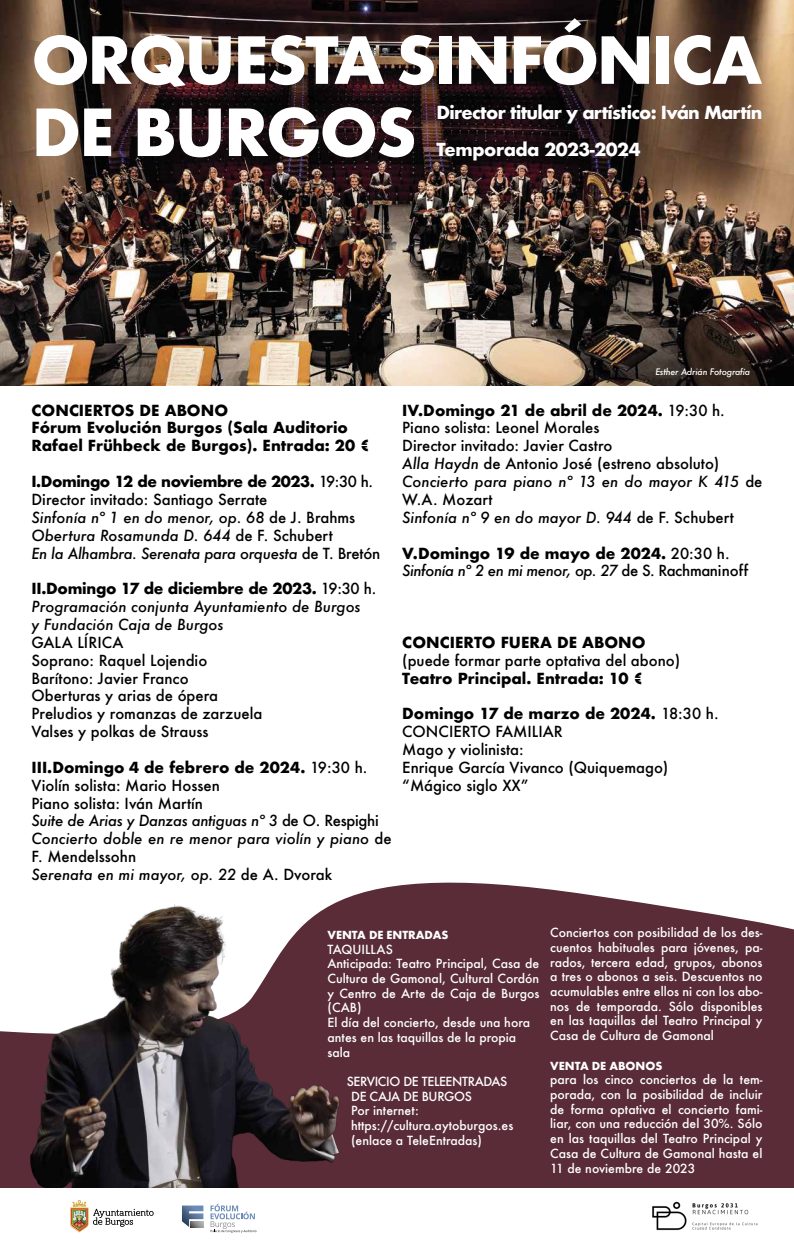
<style>
.page{position:relative;width:794px;height:1241px;background:#fff}
.page>*{position:absolute;margin:0;border:0;box-sizing:border-box;transform-origin:0 0}
.t1{font:700 63px/72.1px "Futura";letter-spacing:-.04em;color:#fff}
.t2{font:700 17.5px/36.6px "Futura";letter-spacing:-.04em;color:#fff}
.t3{font:500 14.88px/17.8px "Futura";color:#000}
.t4{font:italic 500 14.88px/17.8px "Futura";color:#000}
.t5{font:700 14.88px/17.8px "Futura";color:#000}
.t6{font:italic 500 14.88px/17.8px "Futura";letter-spacing:-.03em;color:#000}
.t7{font:500 12.25px/14.7px "Futura";color:#fff}
.t8{font:700 12.25px "Futura";color:#fff}
.t9{font:italic 500 8.75px "Futura";letter-spacing:-.02em;color:#fff}
.s1{font-weight:700;font-style:normal}
.s2{font-style:normal}
.s3{font-weight:700}
.s4{font-style:italic}
</style>
<div class="page">
<svg style="left:0;top:882px;width:794px;height:305px;background:#653b45"></svg>
<img style="left:20px;top:882px;width:351px;height:305px">
<img style="left:0;top:0;width:794px;height:386px">
<svg style="left:210px;top:1203px;width:46px;height:29px"></svg>
<svg style="left:182px;top:1205px;width:21px;height:21px"></svg>
<img style="left:637px;top:1187px;width:135px;height:44px">
<svg style="left:70px;top:1200px;width:84px;height:31px"></svg>
<h1 class="t1" style="left:32px;top:24px;width:732px">ORQUESTA SINFÓNICA<br>DE BURGOS</h1>
<h2 class="t2" style="left:436px;top:94px;width:327px">Director titular y artístico: Iván Martín<br>Temporada 2023-2024</h2>
<p class="t5" style="left:32px;top:401px;width:340px">CONCIERTOS DE ABONO<br>Fórum Evolución Burgos (Sala Auditorio<br>Rafael Frühbeck de Burgos). Entrada: 20 €</p>
<p class="t4" style="left:32px;top:472px;width:350px"><span class="s1">I.Domingo 12 de noviembre de 2023.</span> <span class="s2">19:30 h.<br>Director invitado: Santiago Serrate<br></span>Sinfonía nº 1 en do menor, op. 68 <span class="s2">de J. Brahms </span>Obertura Rosamunda D. 644 <span class="s2">de F. Schubert<br></span>En la Alhambra. Serenata para orquesta <span class="s2">de T. Bretón</span></p>
<p class="t4" style="left:32px;top:579px;width:346px"><span class="s1">II.Domingo 17 de diciembre de 2023.</span> <span class="s2">19:30 h.<br></span>Programación conjunta Ayuntamiento de Burgos<br>y Fundación Caja de Burgos</p>
<p class="t3" style="left:32px;top:633px;width:232px">GALA LÍRICA<br>Soprano: Raquel Lojendio<br>Barítono: Javier Franco<br>Oberturas y arias de ópera<br>Preludios y romanzas de zarzuela<br>Valses y polkas de Strauss</p>
<p class="t3" style="left:32px;top:758px;width:362px"><span class="s3">III.Domingo 4 de febrero de 2024.</span> 19:30 h.<br>Violín solista: Mario Hossen<br>Piano solista: Iván Martín<br><span class="s4">Suite de Arias y Danzas antiguas nº 3</span> de O. Respighi <span class="s4">Concierto doble en re menor para violín y piano</span> de F. Mendelssohn<br><span class="s4">Serenata en mi mayor, op. 22</span> de A. Dvorak</p>
<p class="t9" style="left:655px;top:365px;width:96px">Esther Adrián Fotografía</p>
<p class="t3" style="left:402px;top:401px;width:362px"><span class="s3">IV.Domingo 21 de abril de 2024.</span> 19:30 h.<br>Piano solista: Leonel Morales<br>Director invitado: Javier Castro<br><span class="s4">Alla Haydn</span> de Antonio José (estreno absoluto)<br><span class="s4">Concierto para piano nº 13 en do mayor K 415</span> de W.A. Mozart<br><span class="s4">Sinfonía nº 9 en do mayor D. 944</span> de F. Schubert</p>
<p class="t6" style="left:402px;top:544px;width:347px"><span class="s1">V.Domingo 19 de mayo de 2024.</span> <span class="s2">20:30 h.<br></span>Sinfonía nº 2 en mi menor, op. 27 <span class="s2">de S. Rachmaninoff</span></p>
<p class="t5" style="left:402px;top:633px;width:245px">CONCIERTO FUERA DE ABONO</p>
<p class="t3" style="left:402px;top:651px;width:279px">(puede formar parte optativa del abono)</p>
<p class="t5" style="left:402px;top:669px;width:243px">Teatro Principal. Entrada: 10 €</p>
<p class="t3" style="left:402px;top:704px;width:318px"><span class="s3">Domingo 17 de marzo de 2024.</span> 18:30 h.<br>CONCIERTO FAMILIAR<br>Mago y violinista:<br>Enrique García Vivanco (Quiquemago) “Mágico siglo XX”</p>
<p class="t8" style="left:327px;top:926px;width:122px">VENTA DE ENTRADAS</p>
<p class="t7" style="left:327px;top:941px;width:213px">TAQUILLAS<br>Anticipada: Teatro Principal, Casa de<br>Cultura de Gamonal, Cultural Cordón y Centro de Arte de Caja de Burgos (CAB)<br>El día del concierto, desde una hora antes en las taquillas de la propia sala</p>
<p class="t7" style="left:351px;top:1073px;width:164px;text-indent:-4px">SERVICIO DE TELEENTRADAS<br>DE CAJA DE BURGOS<br>Por internet: https://cultura.aytoburgos.es (enlace a TeleEntradas)</p>
<p class="t7" style="left:550px;top:925px;width:214px;text-align:justify">Conciertos con posibilidad de los des&shy;cuentos habituales para jóvenes, pa&shy;rados, tercera edad, grupos, abonos a tres o abonos a seis. Descuentos no acumulables entre ellos ni con los abo&shy;nos de temporada. Sólo disponibles en las taquillas del Teatro Principal y Casa de Cultura de Gamonal</p>
<p class="t8" style="left:550px;top:1057px;width:114px">VENTA DE ABONOS</p>
<p class="t7" style="left:550px;top:1072px;width:214px;text-align:justify">para los cinco conciertos de la tem&shy;porada, con la posibilidad de incluir de forma optativa el concierto fami&shy;liar, con una reducción del 30%. Sólo en las taquillas del Teatro Principal y Casa de Cultura de Gamonal hasta el 11 de noviembre de 2023</p>
</div>
